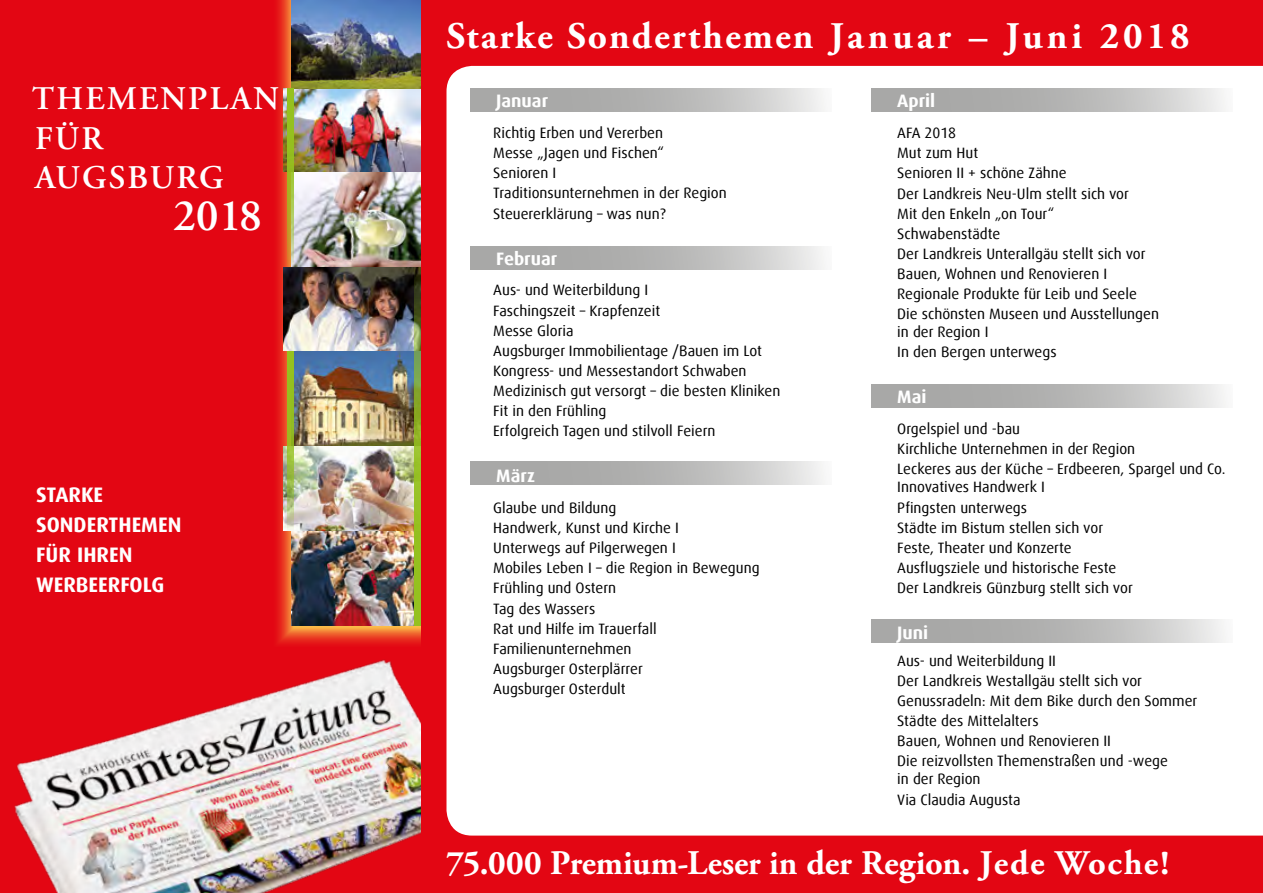
<style>
.page{position:relative;width:1263px;height:893px;background:#e30613}
.page>*{position:absolute;margin:0;border:0;box-sizing:border-box;transform-origin:0 0}
.t1{font:600 45px "Adobe Garamond Pro";color:#fff}
.t2{font:700 37.5px "Adobe Garamond Pro";letter-spacing:.055em;color:#fff}
.t3{font:700 34.5px "Adobe Garamond Pro";letter-spacing:.005em;color:#fff}
.t4{font:600 33px/39.6px "Adobe Garamond Pro";letter-spacing:.065em;color:#fff}
.t5{font:700 21px/30px "Dax Offc Pro";color:#fff}
.t6{font:700 18px "Dax Offc Pro";color:#fff}
.t7{font:15px/20.1px "Dax Offc Pro";color:#000}
</style>
<div class="page">
<img style="left:14px;top:659px;width:407px;height:234px">
<div style="left:446px;top:66px;width:817px;height:770px;background:#fff"></div>
<svg style="left:277px;top:0;width:144px;height:644px"></svg>
<img style="left:294px;top:172px;width:127px;height:96px">
<img style="left:294px;top:351px;width:121px;height:96px">
<img style="left:292px;top:530px;width:123px;height:96px">
<img style="left:283px;top:88px;width:138px;height:84px">
<img style="left:283px;top:268px;width:132px;height:83px">
<img style="left:283px;top:447px;width:132px;height:83px">
<img style="left:292px;top:0;width:129px;height:88px">
<svg style="left:471px;top:88px;width:361px;height:23px"></svg>
<svg style="left:471px;top:246px;width:361px;height:23px"></svg>
<svg style="left:471px;top:462px;width:361px;height:23px"></svg>
<svg style="left:872px;top:88px;width:361px;height:23px"></svg>
<svg style="left:872px;top:384px;width:361px;height:23px"></svg>
<svg style="left:872px;top:620px;width:361px;height:23px"></svg>
<svg style="left:288px;top:88px;width:6px;height:180px"></svg>
<svg style="left:288px;top:351px;width:6px;height:179px"></svg>
<svg style="left:415px;top:268px;width:6px;height:358px;fill:#94bf21"></svg>
<h3 class="t4" style="left:32px;top:79px;width:249px">THEMENPLAN<br>FÜR<br>AUGSBURG</h3>
<h1 class="t1" style="left:173px;top:190px;width:90px">2018</h1>
<h3 class="t5" style="left:36px;top:480px;width:147px">STARKE<br>SONDERTHEMEN<br>FÜR IHREN<br>WERBEERFOLG</h3>
<h2 class="t2" style="left:446px;top:15px;width:745px">Starke Sonderthemen Januar – Juni 2018</h2>
<p class="t6" style="left:496px;top:89px;width:54px">Januar</p>
<p class="t7" style="left:493px;top:123px;width:235px">Richtig Erben und Vererben<br>Messe „Jagen und Fischen“<br>Senioren I<br>Traditionsunternehmen in der Region<br>Steuererklärung – was nun?</p>
<p class="t6" style="left:496px;top:247px;width:63px">Februar</p>
<p class="t7" style="left:493px;top:280px;width:289px">Aus- und Weiterbildung I<br>Faschingszeit – Krapfenzeit<br>Messe Gloria<br>Augsburger Immobilientage /Bauen im Lot<br>Kongress- und Messestandort Schwaben<br>Medizinisch gut versorgt – die besten Kliniken<br>Fit in den Frühling<br>Erfolgreich Tagen und stilvoll Feiern</p>
<p class="t6" style="left:496px;top:464px;width:40px">März</p>
<p class="t7" style="left:493px;top:498px;width:268px">Glaube und Bildung<br>Handwerk, Kunst und Kirche I<br>Unterwegs auf Pilgerwegen I<br>Mobiles Leben I – die Region in Bewegung<br>Frühling und Ostern<br>Tag des Wassers<br>Rat und Hilfe im Trauerfall<br>Familienunternehmen<br>Augsburger Osterplärrer<br>Augsburger Osterdult</p>
<p class="t6" style="left:897px;top:89px;width:40px">April</p>
<p class="t7" style="left:897px;top:123px;width:263px">AFA 2018<br>Mut zum Hut<br>Senioren II + schöne Zähne<br>Der Landkreis Neu-Ulm stellt sich vor<br>Mit den Enkeln „on Tour“<br>Schwabenstädte<br>Der Landkreis Unterallgäu stellt sich vor<br>Bauen, Wohnen und Renovieren I<br>Regionale Produkte für Leib und Seele<br>Die schönsten Museen und Ausstellungen</p>
<p class="t7" style="left:897px;top:322px;width:161px">in der Region I<br>In den Bergen unterwegs</p>
<p class="t6" style="left:897px;top:385px;width:31px">Mai</p>
<p class="t7" style="left:897px;top:419px;width:330px">Orgelspiel und -bau<br>Kirchliche Unternehmen in der Region<br>Leckeres aus der Küche – Erdbeeren, Spargel und Co.</p>
<p class="t7" style="left:897px;top:477px;width:237px">Innovatives Handwerk I<br>Pfingsten unterwegs<br>Städte im Bistum stellen sich vor<br>Feste, Theater und Konzerte<br>Ausflugsziele und historische Feste<br>Der Landkreis Günzburg stellt sich vor</p>
<p class="t6" style="left:897px;top:621px;width:33px">Juni</p>
<p class="t7" style="left:897px;top:650px;width:302px">Aus- und Weiterbildung II<br>Der Landkreis Westallgäu stellt sich vor Genussradeln: Mit dem Bike durch den Sommer Städte des Mittelalters<br>Bauen, Wohnen und Renovieren II<br>Die reizvollsten Themenstraßen und -wege</p>
<p class="t7" style="left:897px;top:769px;width:125px">in der Region<br>Via Claudia Augusta</p>
<h3 class="t3" style="left:446px;top:843px;width:724px">75.000 Premium-Leser in der Region. Jede Woche!</h3>
</div>
